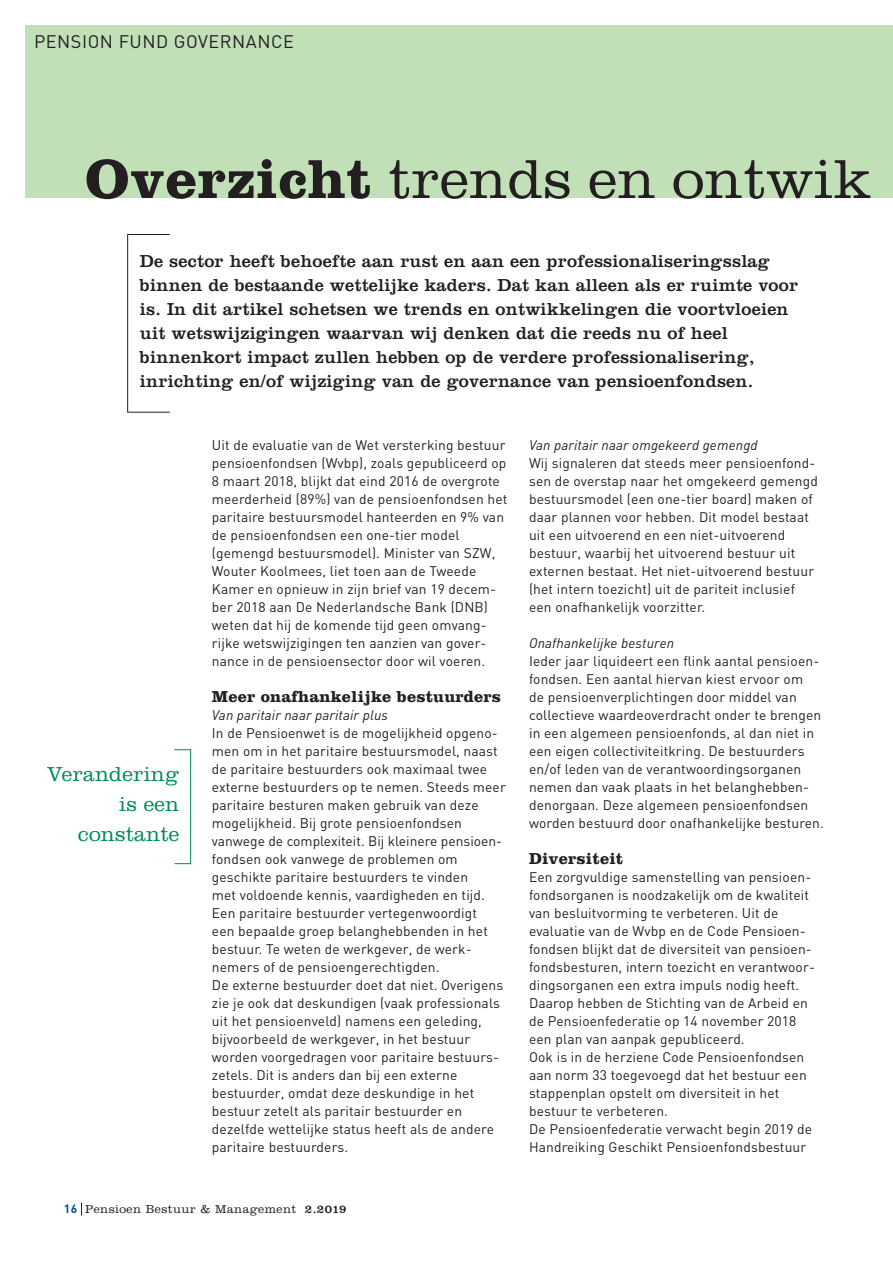
<style>
.page{position:relative;width:893px;height:1263px;background:#fff}
.page>*{position:absolute;margin:0;border:0;box-sizing:border-box;transform-origin:0 0}
.t1{font:300 57px "Clarendon";letter-spacing:.01em;color:#231f20}
.t2{font:300 21px/30px "Clarendon";letter-spacing:.01em;color:#008c5b;text-align:right}
.t3{font:18px/24px "Clarendon";letter-spacing:.015em;color:#231f20}
.t4{font:18px "DIN";letter-spacing:.03em;color:#231f20}
.t5{font:700 16.5px "Clarendon";letter-spacing:.01em;color:#231f20}
.t6{font:13.8px/18px "DIN";letter-spacing:.01em;color:#231f20}
.t7{font:italic 13.8px "DIN";letter-spacing:.01em;color:#231f20}
.t8{font:300 12px "Clarendon";letter-spacing:.04em;color:#231f20}
.s1{font-weight:700}
.s2{font-family:"DIN";font-weight:700;color:#01519b}
.s3{font-weight:400}
</style>
<div class="page">
<svg style="left:81px;top:1203px;width:1px;height:12px"></svg>
<div style="left:26px;top:26px;width:867px;height:172px;background:#c1e0b8"></div>
<svg style="left:174px;top:749px;width:18px;height:115px"></svg>
<div style="left:127px;top:234px;width:43px;height:179px;border:1px solid #231f20"></div>
<h3 class="t4" style="left:34px;top:31px;width:261px">PENSION FUND GOVERNANCE</h3>
<h1 class="t1" style="left:85px;top:146px;width:788px"><span class="s1">Overzicht</span> trends en ontwik</h1>
<p class="t3" style="left:140px;top:249px;width:660px">De sector heeft behoefte aan rust en aan een professionaliseringsslag binnen de bestaande wettelijke kaders. Dat kan alleen als er ruimte voor is. In dit artikel schetsen we trends en ontwikkelingen die voortvloeien uit wetswijzigingen waarvan wij denken dat die reeds nu of heel binnenkort impact zullen hebben op de verdere professionalisering, inrichting en/of wijziging van de governance van pensioenfondsen.</p>
<h2 class="t2" style="left:47px;top:759px;width:134px">Verandering is een constante</h2>
<p class="t6" style="left:212px;top:436px;width:297px">Uit de evaluatie van de Wet versterking bestuur pensioenfondsen (Wvbp), zoals gepubliceerd op 8 maart 2018, blijkt dat eind 2016 de overgrote meerderheid (89%) van de pensioenfondsen het paritaire bestuursmodel hanteerden en 9% van de pensioenfondsen een one-tier model (gemengd bestuursmodel). Minister van SZW, Wouter Koolmees, liet toen aan de Tweede Kamer en opnieuw in zijn brief van 19 decem&shy;ber 2018 aan De Nederlandsche Bank (DNB) weten dat hij de komende tijd geen omvang&shy;rijke wetswijzigingen ten aanzien van gover&shy;nance in de pensioensector door wil voeren.</p>
<p class="t5" style="left:212px;top:686px;width:291px">Meer onafhankelijke bestuurders</p>
<p class="t7" style="left:212px;top:706px;width:178px">Van paritair naar paritair plus</p>
<p class="t6" style="left:212px;top:724px;width:295px">In de Pensioenwet is de mogelijkheid opgeno&shy;men om in het paritaire bestuursmodel, naast de paritaire bestuurders ook maximaal twee externe bestuurders op te nemen. Steeds meer paritaire besturen maken gebruik van deze mogelijkheid. Bij grote pensioenfondsen vanwege de complexiteit. Bij kleinere pensioen&shy;fondsen ook vanwege de problemen om geschikte paritaire bestuurders te vinden<br>met voldoende kennis, vaardigheden en tijd.<br>Een paritaire bestuurder vertegenwoordigt<br>een bepaalde groep belanghebbenden in het bestuur. Te weten de werkgever, de werk&shy;nemers of de pensioengerechtigden.<br>De externe bestuurder doet dat niet. Overigens zie je ook dat deskundigen (vaak professionals uit het pensioenveld) namens een geleding, bijvoorbeeld de werkgever, in het bestuur worden voorgedragen voor paritaire bestuurs&shy;zetels. Dit is anders dan bij een externe bestuurder, omdat deze deskundige in het bestuur zetelt als paritair bestuurder en dezelfde wettelijke status heeft als de andere paritaire bestuurders.</p>
<p class="t8" style="left:64px;top:1201px;width:284px"><span class="s2">16</span> Pensioen Bestuur &amp; Management <span class="s3">2.2019</span></p>
<p class="t7" style="left:529px;top:436px;width:230px">Van paritair naar omgekeerd gemengd</p>
<p class="t6" style="left:529px;top:454px;width:290px">Wij signaleren dat steeds meer pensioenfond&shy;sen de overstap naar het omgekeerd gemengd bestuursmodel (een one-tier board) maken of daar plannen voor hebben. Dit model bestaat uit een uitvoerend en een niet-uitvoerend bestuur, waarbij het uitvoerend bestuur uit externen bestaat. Het niet-uitvoerend bestuur (het intern toezicht) uit de pariteit inclusief een onafhankelijk voorzitter.</p>
<p class="t7" style="left:529px;top:634px;width:147px">Onafhankelijke besturen</p>
<p class="t6" style="left:529px;top:652px;width:296px">Ieder jaar liquideert een flink aantal pensioen&shy;fondsen. Een aantal hiervan kiest ervoor om<br>de pensioenverplichtingen door middel van collectieve waardeoverdracht onder te brengen in een algemeen pensioenfonds, al dan niet in een eigen collectiviteitkring. De bestuurders en/of leden van de verantwoordingsorganen nemen dan vaak plaats in het belanghebben&shy;denorgaan. Deze algemeen pensioenfondsen worden bestuurd door onafhankelijke besturen.</p>
<p class="t5" style="left:529px;top:848px;width:96px">Diversiteit</p>
<p class="t6" style="left:529px;top:868px;width:287px">Een zorgvuldige samenstelling van pensioen&shy;fondsorganen is noodzakelijk om de kwaliteit van besluitvorming te verbeteren. Uit de evaluatie van de Wvbp en de Code Pensioen&shy;fondsen blijkt dat de diversiteit van pensioen&shy;fondsbesturen, intern toezicht en verantwoor&shy;dingsorganen een extra impuls nodig heeft.<br>Daarop hebben de Stichting van de Arbeid en de Pensioenfederatie op 14 november 2018 een plan van aanpak gepubliceerd.<br>Ook is in de herziene Code Pensioenfondsen aan norm 33 toegevoegd dat het bestuur een stappenplan opstelt om diversiteit in het bestuur te verbeteren.<br>De Pensioenfederatie verwacht begin 2019 de Handreiking Geschikt Pensioenfondsbestuur</p>
</div>
